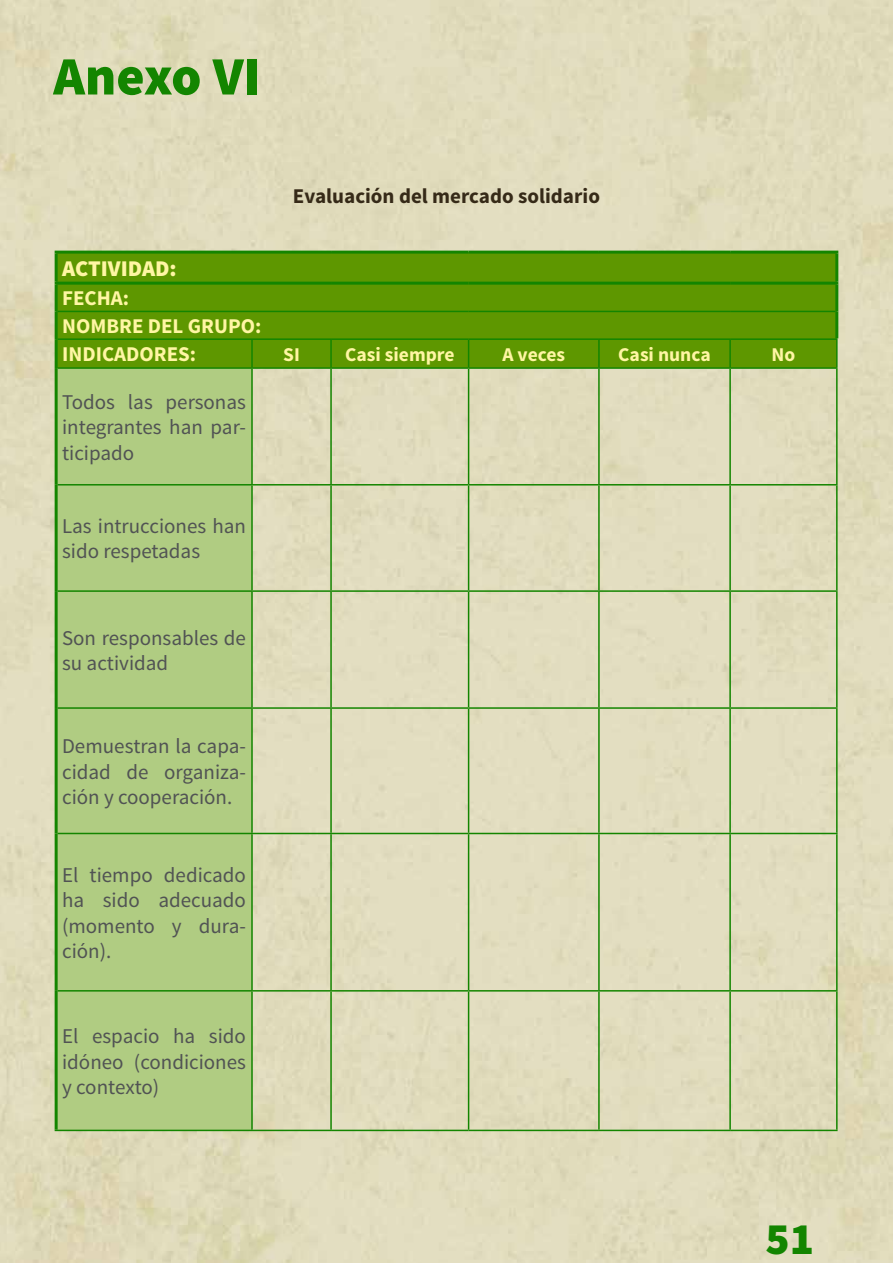
<style>
.page{position:relative;width:893px;height:1263px;background:#fff}
.page>*{position:absolute;margin:0;border:0;box-sizing:border-box;transform-origin:0 0}
.t1{font:900 54px "Source Sans Pro";color:#138500}
.t2{font:900 45px "Source Sans Pro";color:#138500}
.t3{font:900 22.5px "Source Sans Pro";color:#fff6a4}
.t4{font:21px/25.2px "Source Sans Pro";color:#515354;text-align:justify}
.t5{font:700 21px/28.2px "Source Sans Pro";color:#fff6a4}
.t6{font:700 21px "Source Sans Pro";color:#362a18}
.t7{font:700 19.5px "Source Sans Pro";color:#fff6a4}
</style>
<div class="page">
<img style="left:0;top:0;width:893px;height:1263px">
<div style="left:58px;top:254px;width:778px;height:113px;background:#5e9700"></div>
<div style="left:58px;top:369px;width:193px;height:761px;background:#b0cc82"></div>
<hr style="left:55px;top:251px;width:197px;height:3px;background:#138500">
<hr style="left:55px;top:254px;width:3px;height:28px;background:#138500">
<hr style="left:252px;top:251px;width:79px;height:3px;background:#138500">
<hr style="left:331px;top:251px;width:138px;height:3px;background:#138500">
<hr style="left:469px;top:251px;width:130px;height:3px;background:#138500">
<hr style="left:599px;top:251px;width:131px;height:3px;background:#138500">
<hr style="left:730px;top:251px;width:108px;height:3px;background:#138500">
<hr style="left:58px;top:311px;width:194px;height:1px;background:#138500">
<hr style="left:252px;top:311px;width:79px;height:1px;background:#138500">
<hr style="left:331px;top:311px;width:138px;height:1px;background:#138500">
<hr style="left:469px;top:311px;width:130px;height:1px;background:#138500">
<hr style="left:599px;top:311px;width:131px;height:1px;background:#138500">
<hr style="left:730px;top:311px;width:105px;height:1px;background:#138500">
<hr style="left:58px;top:338px;width:194px;height:2px;background:#138500">
<hr style="left:252px;top:338px;width:79px;height:2px;background:#138500">
<hr style="left:251px;top:340px;width:2px;height:27px;background:#138500">
<hr style="left:331px;top:338px;width:138px;height:2px;background:#138500">
<hr style="left:330px;top:340px;width:2px;height:27px;background:#138500">
<hr style="left:469px;top:338px;width:130px;height:2px;background:#138500">
<svg style="left:468px;top:340px;width:1px;height:27px"></svg>
<hr style="left:58px;top:367px;width:194px;height:2px;background:#138500">
<hr style="left:252px;top:367px;width:79px;height:2px;background:#138500">
<hr style="left:251px;top:369px;width:2px;height:115px;background:#138500">
<hr style="left:331px;top:367px;width:138px;height:2px;background:#138500">
<hr style="left:330px;top:369px;width:2px;height:115px;background:#138500">
<hr style="left:469px;top:367px;width:130px;height:2px;background:#138500">
<hr style="left:468px;top:369px;width:1px;height:115px;background:#138500">
<hr style="left:58px;top:484px;width:194px;height:1px;background:#138500">
<hr style="left:252px;top:484px;width:79px;height:1px;background:#138500">
<hr style="left:251px;top:485px;width:2px;height:105px;background:#138500">
<hr style="left:331px;top:484px;width:138px;height:1px;background:#138500">
<hr style="left:330px;top:485px;width:2px;height:105px;background:#138500">
<hr style="left:469px;top:484px;width:130px;height:1px;background:#138500">
<hr style="left:468px;top:485px;width:1px;height:105px;background:#138500">
<hr style="left:58px;top:590px;width:194px;height:2px;background:#138500">
<hr style="left:252px;top:590px;width:79px;height:2px;background:#138500">
<hr style="left:251px;top:592px;width:2px;height:115px;background:#138500">
<hr style="left:331px;top:590px;width:138px;height:2px;background:#138500">
<hr style="left:330px;top:592px;width:2px;height:115px;background:#138500">
<hr style="left:469px;top:590px;width:130px;height:2px;background:#138500">
<hr style="left:468px;top:592px;width:1px;height:115px;background:#138500">
<hr style="left:58px;top:707px;width:194px;height:2px;background:#138500">
<hr style="left:252px;top:707px;width:79px;height:2px;background:#138500">
<hr style="left:251px;top:709px;width:2px;height:124px;background:#138500">
<hr style="left:331px;top:707px;width:138px;height:2px;background:#138500">
<hr style="left:330px;top:709px;width:2px;height:124px;background:#138500">
<hr style="left:469px;top:707px;width:130px;height:2px;background:#138500">
<hr style="left:468px;top:709px;width:1px;height:124px;background:#138500">
<hr style="left:58px;top:833px;width:194px;height:1px;background:#138500">
<hr style="left:252px;top:833px;width:79px;height:1px;background:#138500">
<hr style="left:251px;top:834px;width:2px;height:156px;background:#138500">
<hr style="left:331px;top:833px;width:138px;height:1px;background:#138500">
<hr style="left:330px;top:834px;width:2px;height:156px;background:#138500">
<hr style="left:469px;top:833px;width:130px;height:1px;background:#138500">
<hr style="left:468px;top:834px;width:1px;height:156px;background:#138500">
<hr style="left:58px;top:990px;width:194px;height:1px;background:#138500">
<hr style="left:252px;top:990px;width:79px;height:1px;background:#138500">
<hr style="left:251px;top:991px;width:2px;height:139px;background:#138500">
<hr style="left:331px;top:990px;width:138px;height:1px;background:#138500">
<hr style="left:330px;top:991px;width:2px;height:139px;background:#138500">
<hr style="left:469px;top:990px;width:130px;height:1px;background:#138500">
<hr style="left:468px;top:991px;width:1px;height:139px;background:#138500">
<hr style="left:55px;top:1130px;width:197px;height:1px;background:#138500">
<hr style="left:252px;top:1130px;width:79px;height:1px;background:#138500">
<hr style="left:331px;top:1130px;width:138px;height:1px;background:#138500">
<hr style="left:469px;top:1130px;width:130px;height:1px;background:#138500">
<hr style="left:55px;top:282px;width:197px;height:3px;background:#138500">
<hr style="left:55px;top:285px;width:3px;height:26px;background:#138500">
<hr style="left:252px;top:282px;width:79px;height:3px;background:#138500">
<hr style="left:331px;top:282px;width:138px;height:3px;background:#138500">
<hr style="left:469px;top:282px;width:130px;height:3px;background:#138500">
<hr style="left:599px;top:282px;width:131px;height:3px;background:#138500">
<hr style="left:730px;top:282px;width:108px;height:3px;background:#138500">
<hr style="left:835px;top:285px;width:3px;height:26px;background:#138500">
<hr style="left:55px;top:311px;width:3px;height:28px;background:#138500">
<hr style="left:835px;top:311px;width:3px;height:27px;background:#138500">
<hr style="left:55px;top:339px;width:3px;height:29px;background:#138500">
<hr style="left:55px;top:368px;width:3px;height:117px;background:#138500">
<hr style="left:55px;top:485px;width:3px;height:106px;background:#138500">
<hr style="left:55px;top:591px;width:3px;height:117px;background:#138500">
<hr style="left:55px;top:708px;width:3px;height:125px;background:#138500">
<hr style="left:55px;top:833px;width:3px;height:158px;background:#138500">
<hr style="left:55px;top:991px;width:3px;height:139px;background:#138500">
<hr style="left:599px;top:338px;width:131px;height:2px;background:#138500">
<hr style="left:598px;top:340px;width:2px;height:27px;background:#138500">
<hr style="left:599px;top:367px;width:131px;height:2px;background:#138500">
<hr style="left:598px;top:369px;width:2px;height:115px;background:#138500">
<hr style="left:599px;top:484px;width:131px;height:1px;background:#138500">
<hr style="left:598px;top:485px;width:2px;height:105px;background:#138500">
<hr style="left:599px;top:590px;width:131px;height:2px;background:#138500">
<hr style="left:598px;top:592px;width:2px;height:115px;background:#138500">
<hr style="left:599px;top:707px;width:131px;height:2px;background:#138500">
<hr style="left:598px;top:709px;width:2px;height:124px;background:#138500">
<hr style="left:599px;top:833px;width:131px;height:1px;background:#138500">
<hr style="left:598px;top:834px;width:2px;height:156px;background:#138500">
<hr style="left:599px;top:990px;width:131px;height:1px;background:#138500">
<hr style="left:598px;top:991px;width:2px;height:139px;background:#138500">
<hr style="left:599px;top:1130px;width:131px;height:1px;background:#138500">
<hr style="left:730px;top:338px;width:108px;height:2px;background:#138500">
<hr style="left:729px;top:340px;width:2px;height:27px;background:#138500">
<hr style="left:836px;top:340px;width:2px;height:27px;background:#138500">
<hr style="left:730px;top:367px;width:108px;height:2px;background:#138500">
<hr style="left:729px;top:369px;width:2px;height:115px;background:#138500">
<hr style="left:836px;top:369px;width:2px;height:115px;background:#138500">
<hr style="left:730px;top:484px;width:108px;height:1px;background:#138500">
<hr style="left:729px;top:485px;width:2px;height:105px;background:#138500">
<hr style="left:836px;top:485px;width:2px;height:105px;background:#138500">
<hr style="left:730px;top:590px;width:108px;height:2px;background:#138500">
<hr style="left:729px;top:592px;width:2px;height:115px;background:#138500">
<hr style="left:836px;top:592px;width:2px;height:115px;background:#138500">
<hr style="left:730px;top:707px;width:108px;height:2px;background:#138500">
<hr style="left:729px;top:709px;width:2px;height:124px;background:#138500">
<hr style="left:836px;top:709px;width:2px;height:124px;background:#138500">
<hr style="left:730px;top:833px;width:108px;height:1px;background:#138500">
<hr style="left:729px;top:834px;width:2px;height:156px;background:#138500">
<hr style="left:836px;top:834px;width:2px;height:156px;background:#138500">
<hr style="left:730px;top:990px;width:108px;height:1px;background:#138500">
<hr style="left:729px;top:991px;width:2px;height:139px;background:#138500">
<hr style="left:836px;top:991px;width:2px;height:139px;background:#138500">
<hr style="left:730px;top:1130px;width:108px;height:1px;background:#138500">
<hr style="left:835px;top:254px;width:3px;height:28px;background:#138500">
<h1 class="t1" style="left:53px;top:41px;width:209px">Anexo VI</h1>
<p class="t3" style="left:62px;top:254px;width:116px">ACTIVIDAD:</p>
<p class="t5" style="left:62px;top:285px;width:201px">FECHA:<br>NOMBRE DEL GRUPO:<br>INDICADORES:</p>
<p class="t4" style="left:62px;top:390px;width:185px">Todos las personas integrantes han par&shy;ticipado</p>
<p class="t4" style="left:62px;top:514px;width:185px">Las intrucciones han sido respetadas</p>
<p class="t6" style="left:293px;top:182px;width:309px">Evaluación del mercado solidario</p>
<p class="t7" style="left:283px;top:342px;width:18px">SI</p>
<p class="t7" style="left:345px;top:342px;width:111px">Casi siempre</p>
<p class="t7" style="left:502px;top:342px;width:64px">A veces</p>
<p class="t7" style="left:618px;top:342px;width:94px">Casi nunca</p>
<p class="t7" style="left:772px;top:342px;width:25px">No</p>
<p class="t4" style="left:62px;top:626px;width:185px">Son responsables de su actividad</p>
<p class="t4" style="left:62px;top:734px;width:185px">Demuestran la capa&shy;cidad de organiza&shy;ción y cooperación.</p>
<p class="t4" style="left:62px;top:863px;width:185px">El tiempo dedicado ha sido adecuado (momento y dura&shy;ción).</p>
<p class="t4" style="left:62px;top:1024px;width:185px">El espacio ha sido idóneo (condiciones y contexto)</p>
<h2 class="t2" style="left:765px;top:1210px;width:50px">51</h2>
</div>
